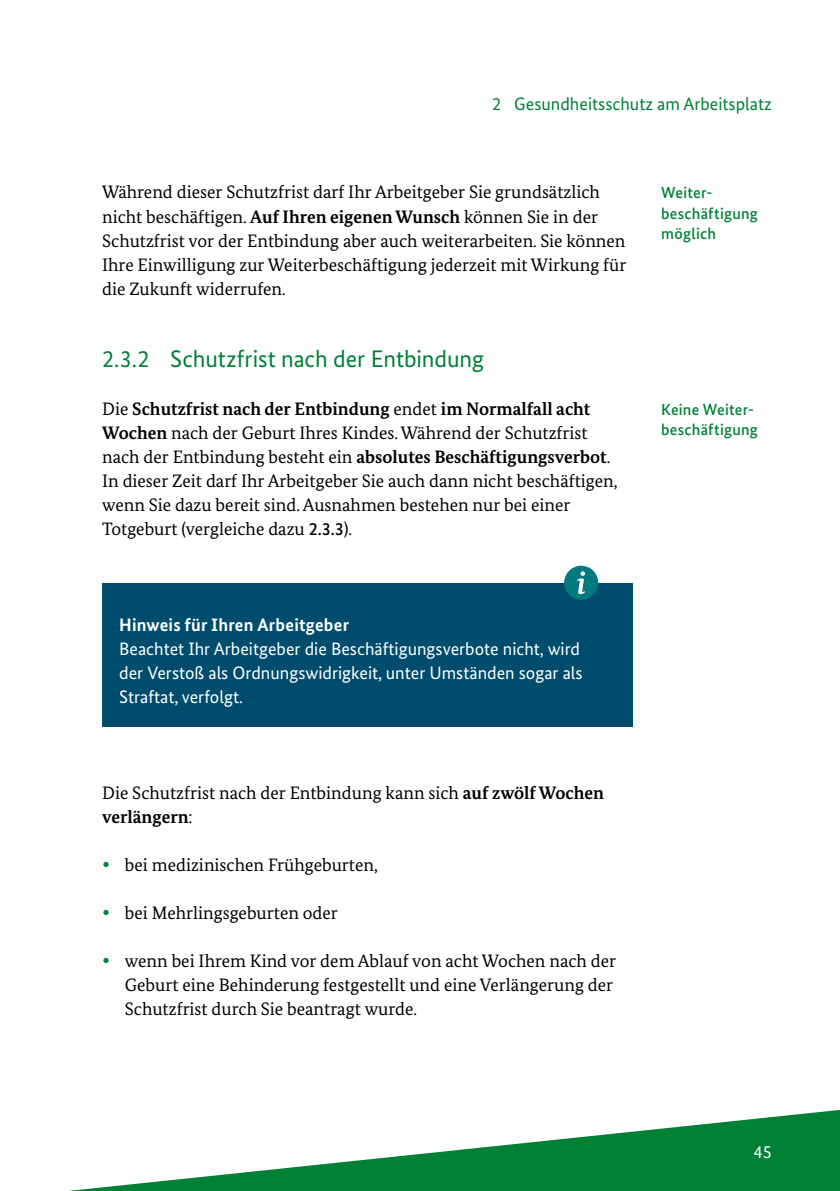
<style>
.page{position:relative;width:840px;height:1191px;background:#fff}
.page>*{position:absolute;margin:0;border:0;box-sizing:border-box;transform-origin:0 0}
.t1{font:24px "Bundes Sans";letter-spacing:-.005em;color:#008136}
.t2{font:18px/24px "Bundes Serif";color:#000}
.t3{font:18px/24px "Bundes Sans";color:#fff}
.t4{font:18px "Bundes Sans";color:#008136}
.t5{font:700 18px "Bundes Sans";letter-spacing:.01em;color:#fff}
.t6{font:500 16px/20px "Bundes Sans";letter-spacing:.015em;color:#008136}
.s1{font-weight:700}
.s2{font-family:"Bundes Sans";font-weight:500}
.s3{color:#008136}
</style>
<div class="page">
<svg style="left:68px;top:1110px;width:771px;height:81px"></svg>
<div style="left:102px;top:583px;width:530px;height:143px;background:#004c6c"></div>
<div style="left:564px;top:566px;width:34px;height:34px;background:#00797f;border-radius:50%"></div>
<svg style="left:577px;top:571px;width:8px;height:23px"></svg>
<p class="t4" style="left:492px;top:93px;width:281px">2 Gesundheitsschutz am Arbeitsplatz</p>
<p class="t2" style="left:102px;top:180px;width:525px">Während dieser Schutzfrist darf Ihr Arbeitgeber Sie grundsätzlich nicht beschäftigen. <span class="s1">Auf Ihren eigenen Wunsch</span> können Sie in der Schutzfrist vor der Entbindung aber auch weiterarbeiten. Sie können Ihre Einwilligung zur Weiterbeschäftigung jederzeit mit Wirkung für die Zukunft widerrufen.</p>
<h3 class="t1" style="left:102px;top:344px;width:383px">2.3.2 Schutzfrist nach der Entbindung</h3>
<p class="t2" style="left:102px;top:396px;width:516px">Die <span class="s1">Schutzfrist nach der Entbindung</span> endet <span class="s1">im Normalfall acht Wochen</span> nach der Geburt Ihres Kindes. Während der Schutzfrist nach der Entbindung besteht ein <span class="s1">absolutes Beschäftigungsverbot</span>.<br>In dieser Zeit darf Ihr Arbeitgeber Sie auch dann nicht beschäftigen, wenn Sie dazu bereit sind. Ausnahmen bestehen nur bei einer Totgeburt (vergleiche dazu <span class="s2">2.3.3</span>).</p>
<h4 class="t5" style="left:119px;top:613px;width:231px">Hinweis für Ihren Arbeitgeber</h4>
<p class="t3" style="left:119px;top:636px;width:465px">Beachtet Ihr Arbeitgeber die Beschäftigungsverbote nicht, wird der Verstoß als Ordnungswidrigkeit, unter Umständen sogar als<br>Straftat, verfolgt.</p>
<p class="t2" style="left:102px;top:780px;width:503px">Die Schutzfrist nach der Entbindung kann sich <span class="s1">auf zwölf Wochen verlängern</span>:</p>
<p class="t2" style="left:102px;top:852px;width:277px"><span class="s3">•</span> bei medizinischen Frühgeburten,</p>
<p class="t2" style="left:102px;top:900px;width:237px"><span class="s3">•</span> bei Mehrlingsgeburten oder</p>
<p class="t2" style="left:125px;top:948px;width:492px;text-indent:-23px"><span class="s3">•</span> wenn bei Ihrem Kind vor dem Ablauf von acht Wochen nach der<br>Geburt eine Behinderung festgestellt und eine Verlängerung der<br>Schutzfrist durch Sie beantragt wurde.</p>
<p class="t6" style="left:660px;top:183px;width:98px">Weiter&shy;beschäftigung möglich</p>
<p class="t6" style="left:660px;top:399px;width:98px">Keine Weiter&shy;beschäftigung</p>
<p class="t3" style="left:753px;top:1139px;width:19px">45</p>
</div>
